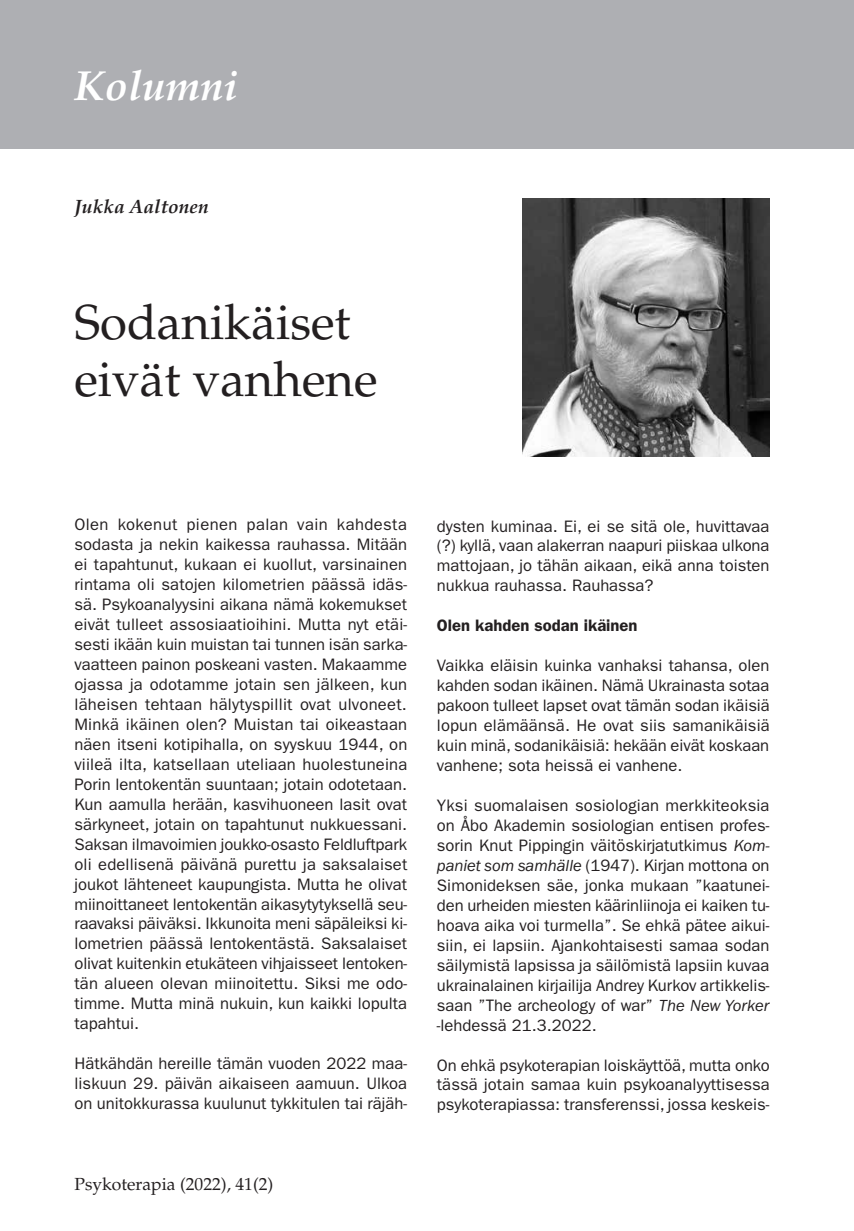
<style>
.page{position:relative;width:854px;height:1231px;background:#fff}
.page>*{position:absolute;margin:0;border:0;box-sizing:border-box;transform-origin:0 0}
.Otsikko{font:49px/56px "Palatino";color:#231f20}
.Otsikko_Pääkirjoitus{font:italic 700 42px "Palatino";color:#fff}
.Kirjoittaja{font:italic 700 19.25px "Palatino";color:#231f20}
.t1{font:17.5px "Palatino";color:#231f20}
.Leipä_Ei_väliä{font:16.62px/19.9px "ITC Franklin Gothic Std";color:#231f20;text-align:justify}
.Väliotsikko{font:600 16.62px "ITC Franklin Gothic Std";color:#231f20}
.s1{font-style:italic}
</style>
<div class="page">
<div style="left:0;top:0;width:853px;height:149px;background:#aeafb3"></div>
<img style="left:522px;top:198px;width:247px;height:258px">
<p class="Otsikko_Pääkirjoitus" style="left:74px;top:61px;width:165px">Kolumni</p>
<p class="Kirjoittaja" style="left:74px;top:195px;width:136px">Jukka Aaltonen</p>
<p class="Otsikko" style="left:74px;top:296px;width:304px">Sodanikäiset eivät vanhene</p>
<p class="Leipä_Ei_väliä" style="left:74px;top:514px;width:334px">Olen kokenut pienen palan vain kahdesta sodasta ja nekin kaikessa rauhassa. Mitään ei tapahtunut, kukaan ei kuollut, varsinainen rintama oli satojen kilometrien päässä idäs&shy;sä. Psykoanalyysini aikana nämä kokemukset eivät tulleet assosiaatioihini. Mutta nyt etäi&shy;sesti ikään kuin muistan tai tunnen isän sarka&shy;vaatteen painon poskeani vasten. Makaamme ojassa ja odotamme jotain sen jälkeen, kun läheisen tehtaan hälytyspillit ovat ulvoneet.<br>Minkä ikäinen olen? Muistan tai oikeastaan näen itseni kotipihalla, on syyskuu 1944, on viileä ilta, katsellaan uteliaan huolestuneina Porin lentokentän suuntaan; jotain odotetaan.<br>Kun aamulla herään, kasvihuoneen lasit ovat särkyneet, jotain on tapahtunut nukkuessani.<br>Saksan ilmavoimien joukko-osasto Feldluftpark oli edellisenä päivänä purettu ja saksalaiset joukot lähteneet kaupungista. Mutta he olivat miinoittaneet lentokentän aikasytytyksellä seu&shy;raavaksi päiväksi. Ikkunoita meni säpäleiksi ki&shy;lometrien päässä lentokentästä. Saksalaiset olivat kuitenkin etukäteen vihjaisseet lentoken&shy;tän alueen olevan miinoitettu. Siksi me odo&shy;timme. Mutta minä nukuin, kun kaikki lopulta tapahtui.</p>
<p class="Leipä_Ei_väliä" style="left:74px;top:1053px;width:334px">Hätkähdän hereille tämän vuoden 2022 maa&shy;liskuun 29. päivän aikaiseen aamuun. Ulkoa on unitokkurassa kuulunut tykkitulen tai räjäh-</p>
<p class="t1" style="left:74px;top:1173px;width:200px">Psykoterapia (2022), 41(2)</p>
<p class="Leipä_Ei_väliä" style="left:437px;top:516px;width:334px">dysten kuminaa. Ei, ei se sitä ole, huvittavaa (?) kyllä, vaan alakerran naapuri piiskaa ulkona mattojaan, jo tähän aikaan, eikä anna toisten nukkua rauhassa. Rauhassa?</p>
<p class="Väliotsikko" style="left:437px;top:615px;width:202px">Olen kahden sodan ikäinen</p>
<p class="Leipä_Ei_väliä" style="left:437px;top:655px;width:334px">Vaikka eläisin kuinka vanhaksi tahansa, olen kahden sodan ikäinen. Nämä Ukrainasta sotaa pakoon tulleet lapset ovat tämän sodan ikäisiä lopun elämäänsä. He ovat siis samanikäisiä kuin minä, sodanikäisiä: hekään eivät koskaan vanhene; sota heissä ei vanhene.</p>
<p class="Leipä_Ei_väliä" style="left:437px;top:795px;width:334px">Yksi suomalaisen sosiologian merkkiteoksia on Åbo Akademin sosiologian entisen profes&shy;sorin Knut Pippingin väitöskirjatutkimus <span class="s1">Kom&shy;paniet som samhälle</span> (1947). Kirjan mottona on Simonideksen säe, jonka mukaan ”kaatunei&shy;den urheiden miesten käärinliinoja ei kaiken tu&shy;hoava aika voi turmella”. Se ehkä pätee aikui&shy;siin, ei lapsiin. Ajankohtaisesti samaa sodan säilymistä lapsissa ja säilömistä lapsiin kuvaa ukrainalainen kirjailija Andrey Kurkov artikkelis&shy;saan ”The archeology of war” <span class="s1">The New Yorker </span>-lehdessä 21.3.2022.</p>
<p class="Leipä_Ei_väliä" style="left:437px;top:1054px;width:334px">On ehkä psykoterapian loiskäyttöä, mutta onko tässä jotain samaa kuin psykoanalyyttisessa psykoterapiassa: transferenssi, jossa keskeis-</p>
</div>
